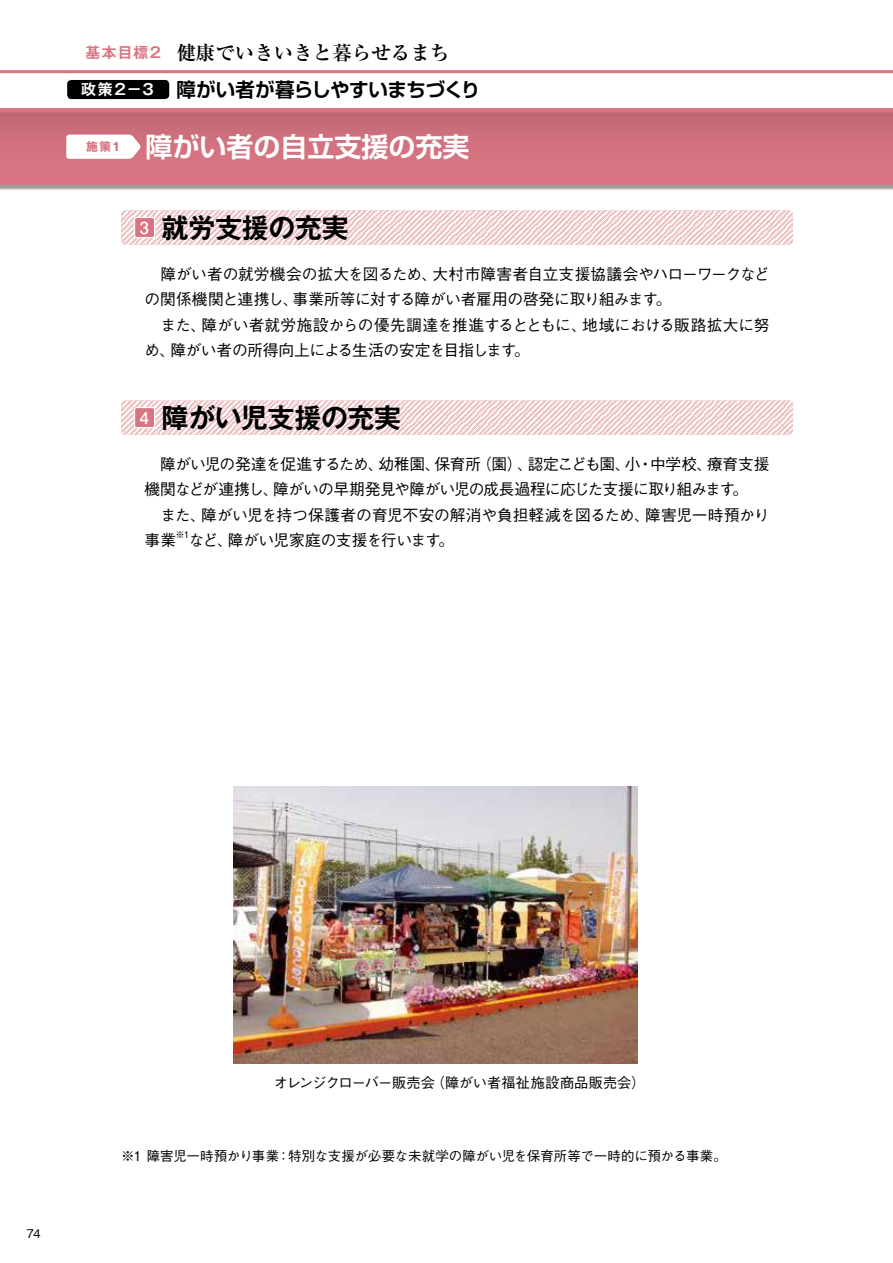
<style>
.page{position:relative;width:893px;height:1263px;background:#fff}
.page>*{position:absolute;margin:0;border:0;box-sizing:border-box;transform-origin:0 0}
.t1{font:700 27px "Gothic MB101 Pro De";letter-spacing:-.01em;color:#000}
.t2{font:700 27px "Shin Go Pro De";color:#fff}
.t3{font:700 19.5px "Shin Go Pro De";letter-spacing:-.02em;color:#000}
.t4{font:700 19.5px "Ryumin Pro";color:#000}
.t5{font:500 15.75px/25.5px "Gothic BBB Pro";letter-spacing:-.025em;color:#000}
.t6{font:500 15.75px "Gothic BBB Pro";letter-spacing:-.045em;color:#000}
.t7{font:500 14.25px "Gothic BBB Pro";letter-spacing:-.01em;color:#000}
.t8{font:500 13.5px "Gothic BBB Pro";letter-spacing:-.02em;color:#000}
.t9{font:500 12px "Gothic BBB Pro";color:#000}
.t10{font:700 11.7px "Gothic MB101 Pro";color:#d87583}
.t11{font:500 9.15px "Gothic BBB Pro";color:#000}
.s1{font-family:"Gothic MB101 Pro De";font-size:14.7px;color:#d87583}
.s2{font-family:"Gothic MB101 Pro De";font-size:15px;color:#fff}
.s3{font-family:"Futo Go B101 Pro";font-size:16.5px;color:#fff}
</style>
<div class="page">
<hr style="left:0;top:70px;width:893px;height:3px;background:#d87583">
<div style="left:67px;top:80px;width:102px;height:19px;background:#000;border-radius:4px"></div>
<div style="left:0;top:111px;width:893px;height:80px;background:#000;opacity:.4"></div>
<div style="left:0;top:108px;width:893px;height:77px;background:linear-gradient(to bottom,#c56a77,#dd7785)"></div>
<svg style="left:121px;top:210px;width:672px;height:34px"></svg>
<div style="left:135px;top:217px;width:20px;height:21px;background:#d87583;border-radius:2px"></div>
<div style="left:134px;top:217px;width:21px;height:21px;border:1px solid #fff;border-radius:2px"></div>
<svg style="left:121px;top:401px;width:672px;height:34px"></svg>
<div style="left:135px;top:407px;width:20px;height:21px;background:#d87583;border-radius:2px"></div>
<div style="left:134px;top:407px;width:21px;height:21px;border:1px solid #fff;border-radius:2px"></div>
<img style="left:234px;top:787px;width:404px;height:276px">
<svg style="left:66px;top:135px;width:75px;height:24px"></svg>
<p class="t4" style="left:86px;top:37px;width:365px"><span class="s1">基本目標2</span> 健康でいきいきと暮らせるまち</p>
<p class="t3" style="left:81px;top:73px;width:401px"><span class="s2">政策2－3</span> 障がい者が暮らしやすいまちづくり</p>
<p class="t10" style="left:86px;top:137px;width:36px">施策1</p>
<h1 class="t2" style="left:145px;top:125px;width:325px">障がい者の自立支援の充実</h1>
<h1 class="t1" style="left:140px;top:205px;width:210px"><span class="s3">3</span> 就労支援の充実</h1>
<p class="t5" style="left:145px;top:259px;width:627px">　障がい者の就労機会の拡大を図るため、大村市障害者自立支援協議会やハローワークなどの関係機関と連携し、事業所等に対する障がい者雇用の啓発に取り組みます。<br>　また、障がい者就労施設からの優先調達を推進するとともに、地域における販路拡大に努め、障がい者の所得向上による生活の安定を目指します。</p>
<h1 class="t1" style="left:140px;top:395px;width:263px"><span class="s3">4</span> 障がい児支援の充実</h1>
<p class="t5" style="left:145px;top:449px;width:627px">　障がい児の発達を促進するため、幼稚園、保育所（園）、認定こども園、小・中学校、療育支援機関などが連携し、障がいの早期発見や障がい児の成長過程に応じた支援に取り組みます。<br>　また、障がい児を持つ保護者の育児不安の解消や負担軽減を図るため、障害児一時預かり事業</p>
<p class="t11" style="left:175px;top:528px;width:16px">※1</p>
<p class="t6" style="left:189px;top:528px;width:267px">など、障がい児家庭の支援を行います。</p>
<p class="t9" style="left:26px;top:1224px;width:16px">74</p>
<p class="t7" style="left:274px;top:1071px;width:373px">オレンジクローバー販売会（障がい者福祉施設商品販売会）</p>
<p class="t8" style="left:121px;top:1145px;width:607px">※1 障害児一時預かり事業：特別な支援が必要な未就学の障がい児を保育所等で一時的に預かる事業。</p>
</div>
